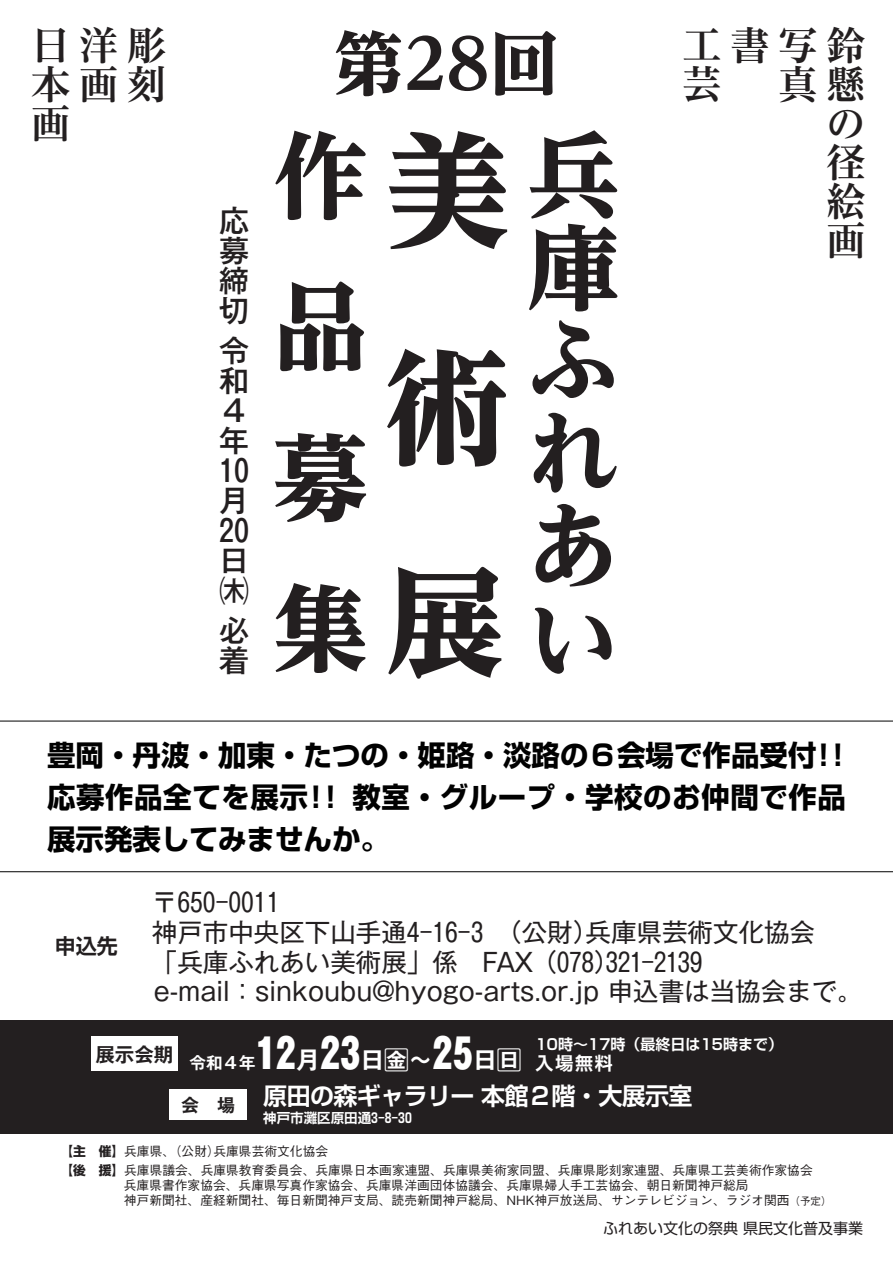
<style>
.page{position:relative;width:893px;height:1263px;background:#fff}
.page>*{position:absolute;margin:0;border:0;box-sizing:border-box;transform-origin:0 0}
.t1{font:800 124.2px/217.4px "UD Reimin Pro";color:#231f20}
.t2{font:800 117.9px "UD Reimin Pro";color:#231f20}
.t3{font:800 94.35px/150.9px "UD Reimin Pro";color:#231f20;text-align:justify}
.t4{font:800 92.7px/92.7px "UD Reimin Pro";color:#231f20;text-align:justify}
.t5{font:800 69px "UD Reimin Pro";color:#231f20}
.t6{font:800 40.5px "Gothic MB101 Pro";color:#fff}
.t7{font:700 39px/39px "Reim Pro";color:#231f20;text-align:justify}
.t8{font:500 30px/30px "Gothic MB101 Pro";color:#231f20}
.t9{font:700 28.5px/42px "Shin Go Pro";letter-spacing:.01em;color:#010101;text-align:justify}
.t10{font:25.5px/29.7px "Gothic MB101 Pro";color:#231f20}
.t11{font:700 24px "Shin Go Pro De";letter-spacing:-.025em;color:#fff}
.t12{font:700 21px "Shin Go Pro De";color:#231f20}
.t13{font:700 19.5px "Gothic MB101 Pro De";color:#231f20}
.t14{font:700 18px "Gothic MB101 Pro De";color:#231f20}
.t15{font:700 16.5px "Gothic MB101 Pro De";color:#fff}
.t16{font:700 15px "Shin Go Pro De";letter-spacing:-.125em;color:#fff}
.t17{font:15px "Shin Go Pro";color:#231f20}
.t18{font:700 13.5px "Shin Go Pro De";color:#fff}
.t19{font:500 12.75px/19.5px "Gothic BBB Pro";color:#231f20}
.s1{font-family:"Gothic MB101 Pro De";font-weight:700;font-size:24px}
.s2{font-family:"Shin Go Pro De";font-weight:700;font-size:18px}
.s3{font-family:"Shin Go Pro";font-weight:700}
.s4{font-size:10.5px}
</style>
<div class="page">
<div style="left:0;top:1020px;width:893px;height:114px;background:#231f20"></div>
<div style="left:91px;top:1037px;width:87px;height:34px;background:#fff"></div>
<div style="left:169px;top:1089px;width:78px;height:31px;background:#fff"></div>
<hr style="left:0;top:721px;width:893px;height:1px;background:#010101">
<hr style="left:0;top:871px;width:893px;height:1px;background:#010101">
<h3 class="t7" style="left:31px;top:25px;width:136px">日洋彫本画刻画</h3>
<h3 class="t7" style="left:682px;top:25px;width:184px">工書写鈴芸</h3>
<h3 class="t5" style="left:335px;top:7px;width:225px">第28回</h3>
<h1 class="t1" style="left:385px;top:82px;width:123px">美術</h1>
<h3 class="t4" style="left:527px;top:128px;width:92px">兵庫ふれあい</h3>
<h3 class="t7" style="left:826px;top:64px;width:40px;text-indent:-48px">真懸の径絵画</h3>
<h3 class="t3" style="left:273px;top:100px;width:94px">作品募集</h3>
<h3 class="t8" style="left:219px;top:201px;width:31px;text-align:justify">応募締切</h3>
<h3 class="t8" style="left:219px;top:331px;width:31px">令和<br>４年<br>10月<br>20日㈭</h3>
<h3 class="t8" style="left:219px;top:611px;width:31px">必着</h3>
<h2 class="t2" style="left:386px;top:526px;width:117px">展</h2>
<h3 class="t9" style="left:47px;top:731px;width:801px">豊岡・丹波・加東・たつの・姫路・淡路の６会場で作品受付!!応募作品全てを展示!! 教室・グループ・学校のお仲間で作品展示発表してみませんか。</h3>
<h3 class="t12" style="left:55px;top:928px;width:64px">申込先</h3>
<h3 class="t10" style="left:152px;top:884px;width:712px">〒650-0011<br>神戸市中央区下山手通4‒16‒3 (公財)兵庫県芸術文化協会<br>「兵庫ふれあい美術展」係　ＦＡＸ (078)321‒2139<br>e-mail：sinkoubu@hyogo-arts.or.jp 申込書は当協会まで。</h3>
<h3 class="t13" style="left:95px;top:1038px;width:79px">展示会期</h3>
<h3 class="t6" style="left:256px;top:1020px;width:359px">12<span class="s1">月</span>23<span class="s1">日金～</span>25<span class="s1">日日</span> <span class="s2">入場無料</span></h3>
<p class="t16" style="left:534px;top:1032px;width:251px">１０時～１７時（最終日は１５時まで）</p>
<p class="t15" style="left:190px;top:1049px;width:67px">令和４年</p>
<h3 class="t14" style="left:181px;top:1090px;width:55px">会　場</h3>
<h3 class="t11" style="left:263px;top:1076px;width:431px">原田の森ギャラリー本館２階・大展示室</h3>
<p class="t18" style="left:263px;top:1107px;width:150px">神戸市灘区原田通3-8-30</p>
<p class="t19" style="left:60px;top:1140px;width:754px"><span class="s3">【主　催】</span>兵庫県、（公財）兵庫県芸術文化協会<br><span class="s3">【後　援】</span>兵庫県議会、兵庫県教育委員会、兵庫県日本画家連盟、兵庫県美術家同盟、兵庫県彫刻家連盟、兵庫県工芸美術作家協会</p>
<p class="t19" style="left:124px;top:1176px;width:709px;line-height:15px">兵庫県書作家協会、兵庫県写真作家協会、兵庫県洋画団体協議会、兵庫県婦人手工芸協会、朝日新聞神戸総局<br>神戸新聞社、産経新聞社、毎日新聞神戸支局、読売新聞神戸総局、NHK神戸放送局、サンテレビジョン、ラジオ関西<span class="s4">（予定）</span></p>
<p class="t17" style="left:603px;top:1216px;width:261px">ふれあい文化の祭典 県民文化普及事業</p>
</div>
